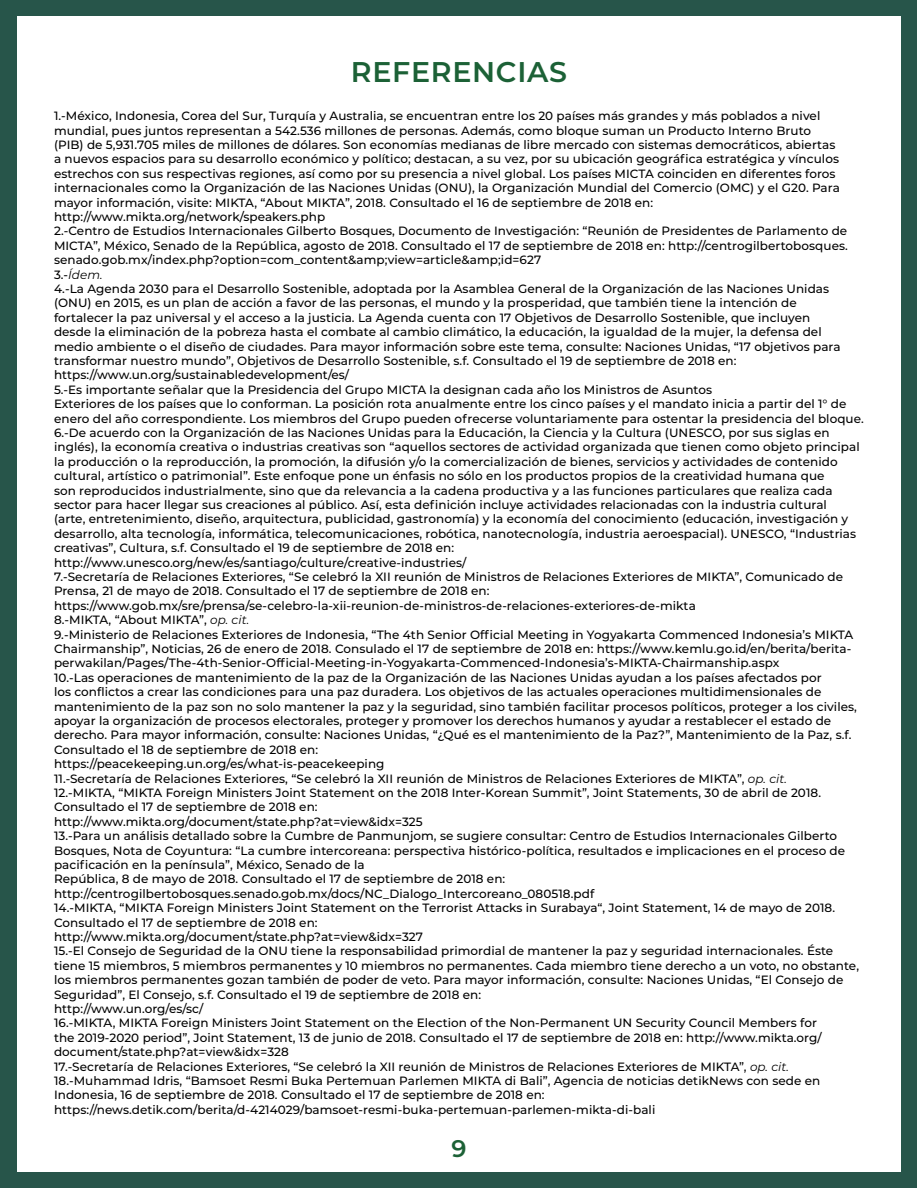
<style>
.page{position:relative;width:918px;height:1188px;background:#fff}
.page>*{position:absolute;margin:0;border:0;box-sizing:border-box;transform-origin:0 0}
.Titulo_Seccion{font:600 28.5px "Montserrat";letter-spacing:.025em;color:#1c6136}
.t1{font:600 24px "Montserrat";color:#1c6136}
.t2{font:500 12px/14.4px "Montserrat";letter-spacing:.005em;color:#000}
.t3{font:italic 12px "Montserrat";color:#000}
.s1{font-weight:500;font-style:normal}
.s2{font-weight:400;font-style:italic}
</style>
<div class="page">
<div style="left:1px;top:0;width:916px;height:1187px;background:#27554a"></div>
<div style="left:17px;top:16px;width:884px;height:1155px;background:#fff"></div>
<p class="Titulo_Seccion" style="left:351px;top:52px;width:218px">REFERENCIAS</p>
<p class="t2" style="left:54px;top:108px;width:787px">1.-México, Indonesia, Corea del Sur, Turquía y Australia, se encuentran entre los 20 países más grandes y más poblados a nivel mundial, pues juntos representan a 542.536 millones de personas. Además, como bloque suman un Producto Interno Bruto (PIB) de 5,931.705 miles de millones de dólares. Son economías medianas de libre mercado con sistemas democráticos, abiertas a nuevos espacios para su desarrollo económico y político; destacan, a su vez, por su ubicación geográfica estratégica y vínculos estrechos con sus respectivas regiones, así como por su presencia a nivel global. Los países MICTA coinciden en diferentes foros internacionales como la Organización de las Naciones Unidas (ONU), la Organización Mundial del Comercio (OMC) y el G20. Para mayor información, visite: MIKTA, “About MIKTA”, 2018. Consultado el 16 de septiembre de 2018 en:</p>
<p class="t2" style="left:54px;top:209px;width:273px">http://www.mikta.org/network/speakers.php</p>
<p class="t2" style="left:54px;top:223px;width:795px;text-align:justify">2.-Centro de Estudios Internacionales Gilberto Bosques, Documento de Investigación: “Reunión de Presidentes de Parlamento de MICTA”, México, Senado de la República, agosto de 2018. Consultado el 17 de septiembre de 2018 en: http://centrogilbertobosques. senado.gob.mx/index.php?option=com_content&amp;amp;view=article&amp;amp;id=627</p>
<p class="t3" style="left:54px;top:266px;width:50px"><span class="s1">3.-</span>Ídem.</p>
<p class="t2" style="left:54px;top:281px;width:788px">4.-La Agenda 2030 para el Desarrollo Sostenible, adoptada por la Asamblea General de la Organización de las Naciones Unidas (ONU) en 2015, es un plan de acción a favor de las personas, el mundo y la prosperidad, que también tiene la intención de fortalecer la paz universal y el acceso a la justicia. La Agenda cuenta con 17 Objetivos de Desarrollo Sostenible, que incluyen desde la eliminación de la pobreza hasta el combate al cambio climático, la educación, la igualdad de la mujer, la defensa del medio ambiente o el diseño de ciudades. Para mayor información sobre este tema, consulte: Naciones Unidas, “17 objetivos para transformar nuestro mundo”, Objetivos de Desarrollo Sostenible, s.f. Consultado el 19 de septiembre de 2018 en:</p>
<p class="t2" style="left:54px;top:367px;width:297px">https://www.un.org/sustainabledevelopment/es/</p>
<p class="t2" style="left:54px;top:382px;width:660px">5.-Es importante señalar que la Presidencia del Grupo MICTA la designan cada año los Ministros de Asuntos</p>
<p class="t2" style="left:54px;top:396px;width:811px">Exteriores de los países que lo conforman. La posición rota anualmente entre los cinco países y el mandato inicia a partir del 1° de enero del año correspondiente. Los miembros del Grupo pueden ofrecerse voluntariamente para ostentar la presidencia del bloque.</p>
<p class="t2" style="left:54px;top:425px;width:807px">6.-De acuerdo con la Organización de las Naciones Unidas para la Educación, la Ciencia y la Cultura (UNESCO, por sus siglas en inglés), la economía creativa o industrias creativas son “aquellos sectores de actividad organizada que tienen como objeto principal la producción o la reproducción, la promoción, la difusión y/o la comercialización de bienes, servicios y actividades de contenido cultural, artístico o patrimonial”. Este enfoque pone un énfasis no sólo en los productos propios de la creatividad humana que<br>son reproducidos industrialmente, sino que da relevancia a la cadena productiva y a las funciones particulares que realiza cada sector para hacer llegar sus creaciones al público. Así, esta definición incluye actividades relacionadas con la industria cultural (arte, entretenimiento, diseño, arquitectura, publicidad, gastronomía) y la economía del conocimiento (educación, investigación y desarrollo, alta tecnología, informática, telecomunicaciones, robótica, nanotecnología, industria aeroespacial). UNESCO, “Industrias creativas”, Cultura, s.f. Consultado el 19 de septiembre de 2018 en:</p>
<p class="t2" style="left:54px;top:555px;width:414px">http://www.unesco.org/new/es/santiago/culture/creative-industries/</p>
<p class="t2" style="left:54px;top:569px;width:791px">7.-Secretaría de Relaciones Exteriores, “Se celebró la XII reunión de Ministros de Relaciones Exteriores de MIKTA”, Comunicado de<br>Prensa, 21 de mayo de 2018. Consultado el 17 de septiembre de 2018 en:</p>
<p class="t2" style="left:54px;top:598px;width:643px">https://www.gob.mx/sre/prensa/se-celebro-la-xii-reunion-de-ministros-de-relaciones-exteriores-de-mikta</p>
<p class="t2" style="left:54px;top:612px;width:197px">8.-MIKTA, “About MIKTA”, <span class="s2">op. cit.</span></p>
<p class="t2" style="left:54px;top:627px;width:801px">9.-Ministerio de Relaciones Exteriores de Indonesia, “The 4th Senior Official Meeting in Yogyakarta Commenced Indonesia’s MIKTA<br>Chairmanship”, Noticias, 26 de enero de 2018. Consulado el 17 de septiembre de 2018 en: https://www.kemlu.go.id/en/berita/berita&shy;perwakilan/Pages/The-4th-Senior-Official-Meeting-in-Yogyakarta-Commenced-Indonesia’s-MIKTA-Chairmanship.aspx</p>
<p class="t2" style="left:54px;top:670px;width:804px">10.-Las operaciones de mantenimiento de la paz de la Organización de las Naciones Unidas ayudan a los países afectados por<br>los conflictos a crear las condiciones para una paz duradera. Los objetivos de las actuales operaciones multidimensionales de mantenimiento de la paz son no solo mantener la paz y la seguridad, sino también facilitar procesos políticos, proteger a los civiles, apoyar la organización de procesos electorales, proteger y promover los derechos humanos y ayudar a restablecer el estado de derecho. Para mayor información, consulte: Naciones Unidas, “¿Qué es el mantenimiento de la Paz?”, Mantenimiento de la Paz, s.f.<br>Consultado el 18 de septiembre de 2018 en:</p>
<p class="t2" style="left:54px;top:756px;width:332px">https://peacekeeping.un.org/es/what-is-peacekeeping</p>
<p class="t2" style="left:54px;top:771px;width:735px">11.-Secretaría de Relaciones Exteriores, “Se celebró la XII reunión de Ministros de Relaciones Exteriores de MIKTA”, <span class="s2">op. cit.</span></p>
<p class="t2" style="left:54px;top:785px;width:769px">12.-MIKTA, “MIKTA Foreign Ministers Joint Statement on the 2018 Inter-Korean Summit”, Joint Statements, 30 de abril de 2018.<br>Consultado el 17 de septiembre de 2018 en:</p>
<p class="t2" style="left:54px;top:814px;width:370px">http://www.mikta.org/document/state.php?at=view&amp;idx=325</p>
<p class="t2" style="left:54px;top:828px;width:793px">13.-Para un análisis detallado sobre la Cumbre de Panmunjom, se sugiere consultar: Centro de Estudios Internacionales Gilberto<br>Bosques, Nota de Coyuntura: “La cumbre intercoreana: perspectiva histórico-política, resultados e implicaciones en el proceso de pacificación en la península”, México, Senado de la</p>
<p class="t2" style="left:54px;top:871px;width:453px">República, 8 de mayo de 2018. Consultado el 17 de septiembre de 2018 en:</p>
<p class="t2" style="left:54px;top:886px;width:542px">http://centrogilbertobosques.senado.gob.mx/docs/NC_Dialogo_Intercoreano_080518.pdf</p>
<p class="t2" style="left:54px;top:900px;width:783px">14.-MIKTA, “MIKTA Foreign Ministers Joint Statement on the Terrorist Attacks in Surabaya“, Joint Statement, 14 de mayo de 2018.<br>Consultado el 17 de septiembre de 2018 en:</p>
<p class="t2" style="left:54px;top:929px;width:371px">http://www.mikta.org/document/state.php?at=view&amp;idx=327</p>
<p class="t2" style="left:54px;top:943px;width:807px">15.-El Consejo de Seguridad de la ONU tiene la responsabilidad primordial de mantener la paz y seguridad internacionales. Éste tiene 15 miembros, 5 miembros permanentes y 10 miembros no permanentes. Cada miembro tiene derecho a un voto, no obstante, los miembros permanentes gozan también de poder de veto. Para mayor información, consulte: Naciones Unidas, “El Consejo de Seguridad”, El Consejo, s.f. Consultado el 19 de septiembre de 2018 en:</p>
<p class="t2" style="left:54px;top:1001px;width:151px">http://www.un.org/es/sc/</p>
<p class="t2" style="left:54px;top:1015px;width:769px">16.-MIKTA, MIKTA Foreign Ministers Joint Statement on the Election of the Non-Permanent UN Security Council Members for the 2019-2020 period”, Joint Statement, 13 de junio de 2018. Consultado el 17 de septiembre de 2018 en: http://www.mikta.org/ document/state.php?at=view&amp;idx=328</p>
<p class="t2" style="left:54px;top:1059px;width:737px">17.-Secretaría de Relaciones Exteriores, “Se celebró la XII reunión de Ministros de Relaciones Exteriores de MIKTA”, <span class="s2">op. cit.</span></p>
<p class="t2" style="left:54px;top:1073px;width:768px">18.-Muhammad Idris, “Bamsoet Resmi Buka Pertemuan Parlemen MIKTA di Bali”, Agencia de noticias detikNews con sede en<br>Indonesia, 16 de septiembre de 2018. Consultado el 17 de septiembre de 2018 en:</p>
<p class="t2" style="left:54px;top:1102px;width:603px">https://news.detik.com/berita/d-4214029/bamsoet-resmi-buka-pertemuan-parlemen-mikta-di-bali</p>
<h2 class="t1" style="left:451px;top:1132px;width:17px">9</h2>
</div>
